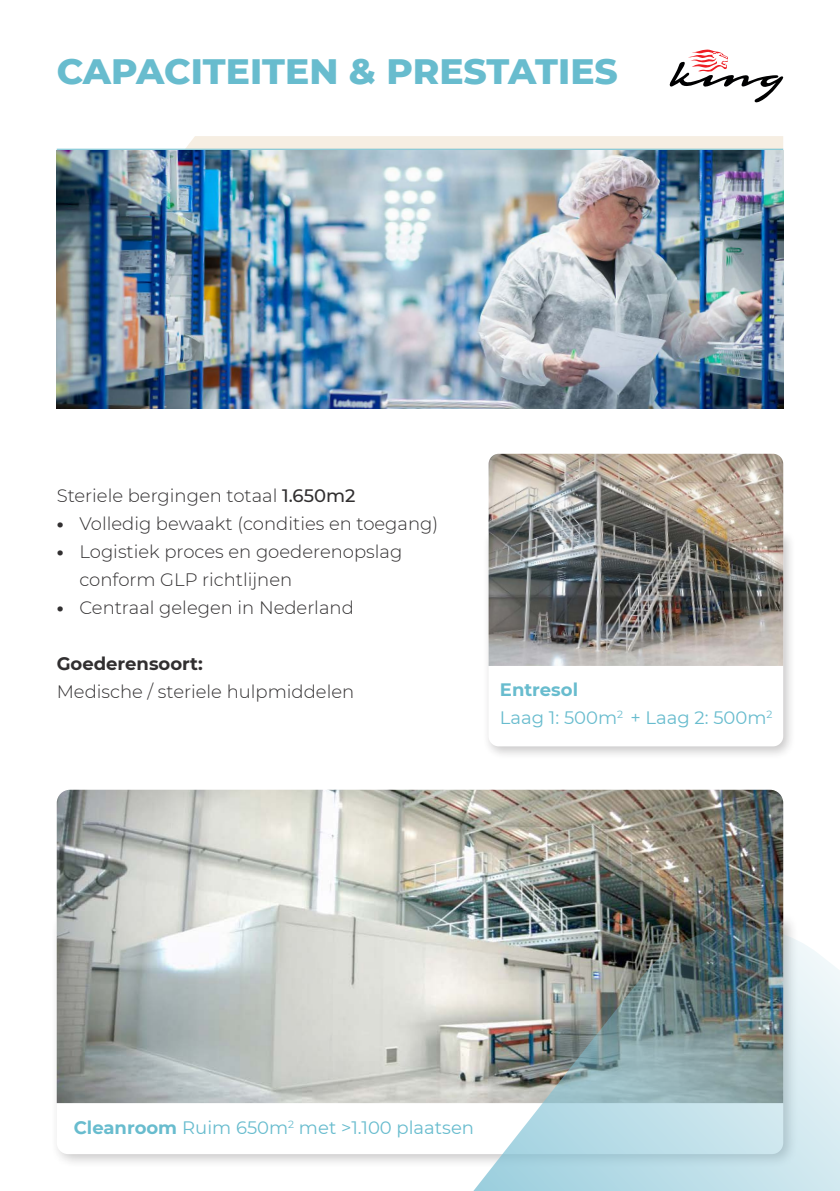
<style>
.page{position:relative;width:840px;height:1191px;background:#fff}
.page>*{position:absolute;margin:0;border:0;box-sizing:border-box;transform-origin:0 0}
.t1{font:800 36px "Montserrat";color:#68bcce}
.t2{font:300 18px/28px "Montserrat";color:#312f30}
.t3{font:18px "Montserrat";color:#68bcce}
.t4{font:700 18px "Montserrat";color:#312f30}
.t5{font:700 18px "Montserrat";color:#68bcce}
.s1{font-weight:500}
.s2{font-weight:800}
.s3{font-weight:700}
</style>
<div class="page">
<img style="left:57px;top:150px;width:725px;height:258px">
<div style="left:50px;top:911px;width:747px;height:257px;background:#231f20;opacity:.25"></div>
<svg style="left:57px;top:1103px;width:253px;height:51px"></svg>
<img style="left:57px;top:789px;width:725px;height:314px">
<div style="left:482px;top:529px;width:313px;height:230px;background:#231f20;opacity:.25"></div>
<svg style="left:488px;top:666px;width:294px;height:80px"></svg>
<img style="left:310px;top:927px;width:529px;height:264px">
<svg style="left:669px;top:50px;width:113px;height:52px"></svg>
<svg style="left:184px;top:136px;width:598px;height:13px"></svg>
<hr style="left:57px;top:149px;width:725px;height:1px;background:#68bcce">
<img style="left:488px;top:454px;width:294px;height:212px">
<p class="t1" style="left:57px;top:45px;width:562px">CAPACITEITEN &amp; PRESTATIES</p>
<p class="t2" style="left:57px;top:480px;width:300px">Steriele bergingen totaal <span class="s1">1.650m2</span></p>
<p class="t2" style="left:57px;top:508px;width:383px"><span class="s2">•</span> Volledig bewaakt (condities en toegang)</p>
<p class="t2" style="left:79px;top:536px;width:324px;text-indent:-23px"><span class="s2">•</span> Logistiek proces en goederenopslag conform GLP richtlijnen</p>
<p class="t2" style="left:57px;top:592px;width:298px"><span class="s2">•</span> Centraal gelegen in Nederland</p>
<p class="t4" style="left:57px;top:650px;width:147px">Goederensoort:</p>
<p class="t2" style="left:57px;top:676px;width:299px">Medische / steriele hulpmiddelen</p>
<p class="t5" style="left:499px;top:676px;width:80px">Entresol</p>
<p class="t3" style="left:499px;top:705px;width:274px">Laag 1: 500m<sup>2</sup> + Laag 2: 500m<sup>2</sup></p>
<p class="t3" style="left:74px;top:1114px;width:401px"><span class="s3">Cleanroom</span> Ruim 650m<sup>2</sup> met &gt;1.100 plaatsen</p>
</div>
